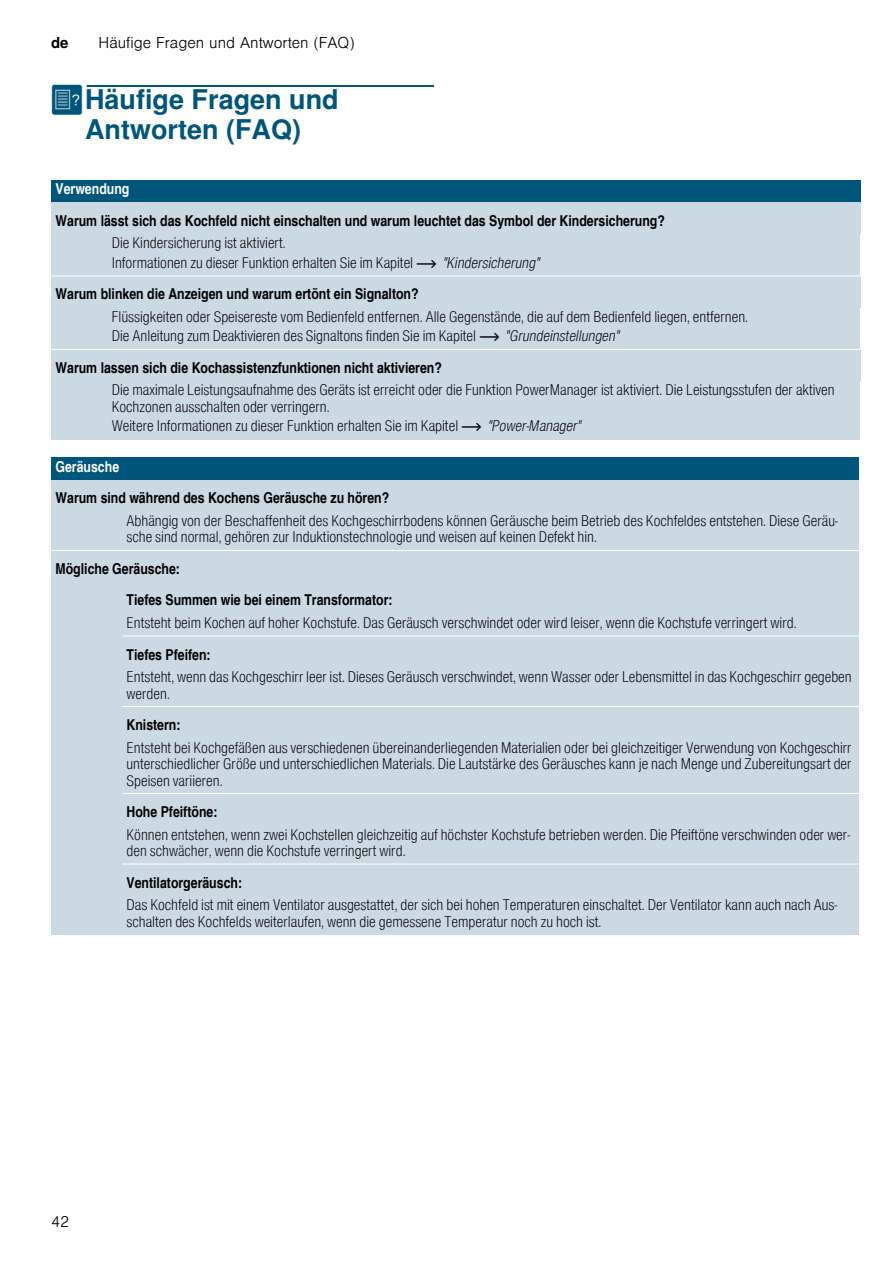
<style>
.page{position:relative;width:893px;height:1263px;background:#fff}
.page>*{position:absolute;margin:0;border:0;box-sizing:border-box;transform-origin:0 0}
.t1{font:700 27px/30px "Nimbus San L";color:#00567a;text-align:center}
.t2{font:15px/16.5px "Nimbus San L Lig Con";color:#000}
.t3{font:15px/31.5px "Nimbus San L Bol Con";color:#000}
.t4{font:300 15px "Nimbus San L";color:#000}
.t5{font:15px "Nimbus San L Bol Con";color:#fff}
.t6{font:700 15px "Nimbus San L";color:#000}
.s1{font-family:"BSH Symb PG2";font-weight:400}
.s2{font-family:"BSH Symb PH1"}
.s3{font-family:"Nimbus San L Lig Con Ita"}
</style>
<div class="page">
<div style="left:87px;top:85px;width:347px;height:2px;border:1px solid #00567a"></div>
<div style="left:51px;top:180px;width:809px;height:22px;background:#00567a"></div>
<div style="left:51px;top:202px;width:809px;height:32px;background:#cbd9e3"></div>
<div style="left:51px;top:234px;width:56px;height:42px;background:#cbd9e3"></div>
<div style="left:107px;top:234px;width:753px;height:42px;background:#cbd9e3"></div>
<div style="left:51px;top:276px;width:809px;height:31px;background:#cbd9e3"></div>
<div style="left:51px;top:307px;width:56px;height:42px;background:#cbd9e3"></div>
<div style="left:107px;top:307px;width:753px;height:42px;background:#cbd9e3"></div>
<div style="left:51px;top:349px;width:809px;height:32px;background:#cbd9e3"></div>
<div style="left:51px;top:381px;width:56px;height:58px;background:#cbd9e3"></div>
<div style="left:107px;top:381px;width:753px;height:58px;background:#cbd9e3"></div>
<div style="left:51px;top:457px;width:808px;height:23px;background:#00567a"></div>
<div style="left:51px;top:480px;width:808px;height:31px;background:#cbd9e3"></div>
<div style="left:51px;top:511px;width:71px;height:39px;background:#cbd9e3"></div>
<div style="left:122px;top:511px;width:737px;height:39px;background:#cbd9e3"></div>
<div style="left:51px;top:550px;width:808px;height:32px;background:#cbd9e3"></div>
<div style="left:51px;top:582px;width:71px;height:31px;background:#cbd9e3"></div>
<div style="left:122px;top:582px;width:737px;height:31px;background:#cbd9e3"></div>
<div style="left:51px;top:613px;width:71px;height:23px;background:#cbd9e3"></div>
<div style="left:122px;top:613px;width:737px;height:23px;background:#cbd9e3"></div>
<div style="left:51px;top:636px;width:71px;height:31px;background:#cbd9e3"></div>
<div style="left:122px;top:636px;width:737px;height:31px;background:#cbd9e3"></div>
<div style="left:51px;top:667px;width:71px;height:39px;background:#cbd9e3"></div>
<div style="left:122px;top:667px;width:737px;height:39px;background:#cbd9e3"></div>
<div style="left:51px;top:706px;width:71px;height:32px;background:#cbd9e3"></div>
<div style="left:122px;top:706px;width:737px;height:32px;background:#cbd9e3"></div>
<div style="left:51px;top:738px;width:71px;height:55px;background:#cbd9e3"></div>
<div style="left:122px;top:738px;width:737px;height:55px;background:#cbd9e3"></div>
<div style="left:51px;top:793px;width:71px;height:32px;background:#cbd9e3"></div>
<div style="left:122px;top:793px;width:737px;height:32px;background:#cbd9e3"></div>
<div style="left:51px;top:825px;width:71px;height:39px;background:#cbd9e3"></div>
<div style="left:122px;top:825px;width:737px;height:39px;background:#cbd9e3"></div>
<div style="left:51px;top:864px;width:71px;height:31px;background:#cbd9e3"></div>
<div style="left:122px;top:864px;width:737px;height:31px;background:#cbd9e3"></div>
<div style="left:51px;top:895px;width:71px;height:39px;background:#cbd9e3"></div>
<div style="left:122px;top:895px;width:737px;height:39px;background:#cbd9e3"></div>
<hr style="left:51px;top:275px;width:809px;height:1px;background:#fff">
<hr style="left:51px;top:349px;width:809px;height:1px;background:#fff">
<hr style="left:51px;top:550px;width:808px;height:1px;background:#fff">
<hr style="left:122px;top:635px;width:737px;height:1px;background:#fff">
<hr style="left:122px;top:706px;width:737px;height:1px;background:#fff">
<hr style="left:122px;top:793px;width:737px;height:1px;background:#fff">
<hr style="left:122px;top:863px;width:737px;height:1px;background:#fff">
<p class="t6" style="left:51px;top:34px;width:19px">de</p>
<p class="t4" style="left:99px;top:33px;width:257px">Häufige Fragen und Antworten (FAQ)</p>
<h1 class="t1" style="left:51px;top:84px;width:289px"><span class="s1">{</span>Häufige Fragen und<br>Antworten (FAQ)</h1>
<p class="t5" style="left:56px;top:180px;width:75px">Verwendung</p>
<p class="t3" style="left:56px;top:204px;width:611px">Warum lässt sich das Kochfeld nicht einschalten und warum leuchtet das Symbol der Kindersicherung?</p>
<p class="t2" style="left:112px;top:233px;width:430px;line-height:19.5px">Die Kindersicherung ist aktiviert.<br>Informationen zu dieser Funktion erhalten Sie im Kapitel <span class="s2">~</span> <span class="s3">"Kindersicherung"</span></p>
<p class="t3" style="left:56px;top:278px;width:364px">Warum blinken die Anzeigen und warum ertönt ein Signalton?</p>
<p class="t2" style="left:112px;top:306px;width:638px;line-height:19.5px">Flüssigkeiten oder Speisereste vom Bedienfeld entfernen. Alle Gegenstände, die auf dem Bedienfeld liegen, entfernen.<br>Die Anleitung zum Deaktivieren des Signaltons finden Sie im Kapitel <span class="s2">~</span> <span class="s3">"Grundeinstellungen"</span></p>
<p class="t3" style="left:56px;top:351px;width:388px">Warum lassen sich die Kochassistenzfunktionen nicht aktivieren?</p>
<p class="t2" style="left:112px;top:381px;width:724px">Die maximale Leistungsaufnahme des Geräts ist erreicht oder die Funktion PowerManager ist aktiviert. Die Leistungsstufen der aktiven<br>Kochzonen ausschalten oder verringern.</p>
<p class="t2" style="left:112px;top:417px;width:471px">Weitere Informationen zu dieser Funktion erhalten Sie im Kapitel <span class="s2">~</span> <span class="s3">"Power-Manager"</span></p>
<p class="t5" style="left:56px;top:457px;width:65px">Geräusche</p>
<p class="t3" style="left:56px;top:482px;width:335px">Warum sind während des Kochens Geräusche zu hören?</p>
<p class="t2" style="left:126px;top:512px;width:713px">Abhängig von der Beschaffenheit des Kochgeschirrbodens können Geräusche beim Betrieb des Kochfeldes entstehen. Diese Geräu&shy;sche sind normal, gehören zur Induktionstechnologie und weisen auf keinen Defekt hin.</p>
<p class="t3" style="left:126px;top:552px;width:267px;text-indent:-71px">Mögliche Geräusche:<br>Tiefes Summen wie bei einem Transformator:</p>
<p class="t2" style="left:126px;top:614px;width:671px">Entsteht beim Kochen auf hoher Kochstufe. Das Geräusch verschwindet oder wird leiser, wenn die Kochstufe verringert wird.</p>
<p class="t3" style="left:126px;top:638px;width:86px">Tiefes Pfeifen:</p>
<p class="t2" style="left:126px;top:668px;width:726px">Entsteht, wenn das Kochgeschirr leer ist. Dieses Geräusch verschwindet, wenn Wasser oder Lebensmittel in das Kochgeschirr gegeben werden.</p>
<p class="t3" style="left:126px;top:708px;width:55px">Knistern:</p>
<p class="t2" style="left:126px;top:738px;width:726px;text-align:justify">Entsteht bei Kochgefäßen aus verschiedenen übereinanderliegenden Materialien oder bei gleichzeitiger Verwendung von Kochgeschirr unterschiedlicher Größe und unterschiedlichen Materials. Die Lautstärke des Geräusches kann je nach Menge und Zubereitungsart der Speisen variieren.</p>
<p class="t3" style="left:126px;top:795px;width:92px">Hohe Pfeiftöne:</p>
<p class="t2" style="left:126px;top:825px;width:725px">Können entstehen, wenn zwei Kochstellen gleichzeitig auf höchster Kochstufe betrieben werden. Die Pfeiftöne verschwinden oder wer&shy;den schwächer, wenn die Kochstufe verringert wird.</p>
<p class="t3" style="left:126px;top:866px;width:117px">Ventilatorgeräusch:</p>
<p class="t2" style="left:126px;top:896px;width:712px">Das Kochfeld ist mit einem Ventilator ausgestattet, der sich bei hohen Temperaturen einschaltet. Der Ventilator kann auch nach Aus&shy;schalten des Kochfelds weiterlaufen, wenn die gemessene Temperatur noch zu hoch ist.</p>
<p class="t4" style="left:51px;top:1211px;width:20px">42</p>
</div>
